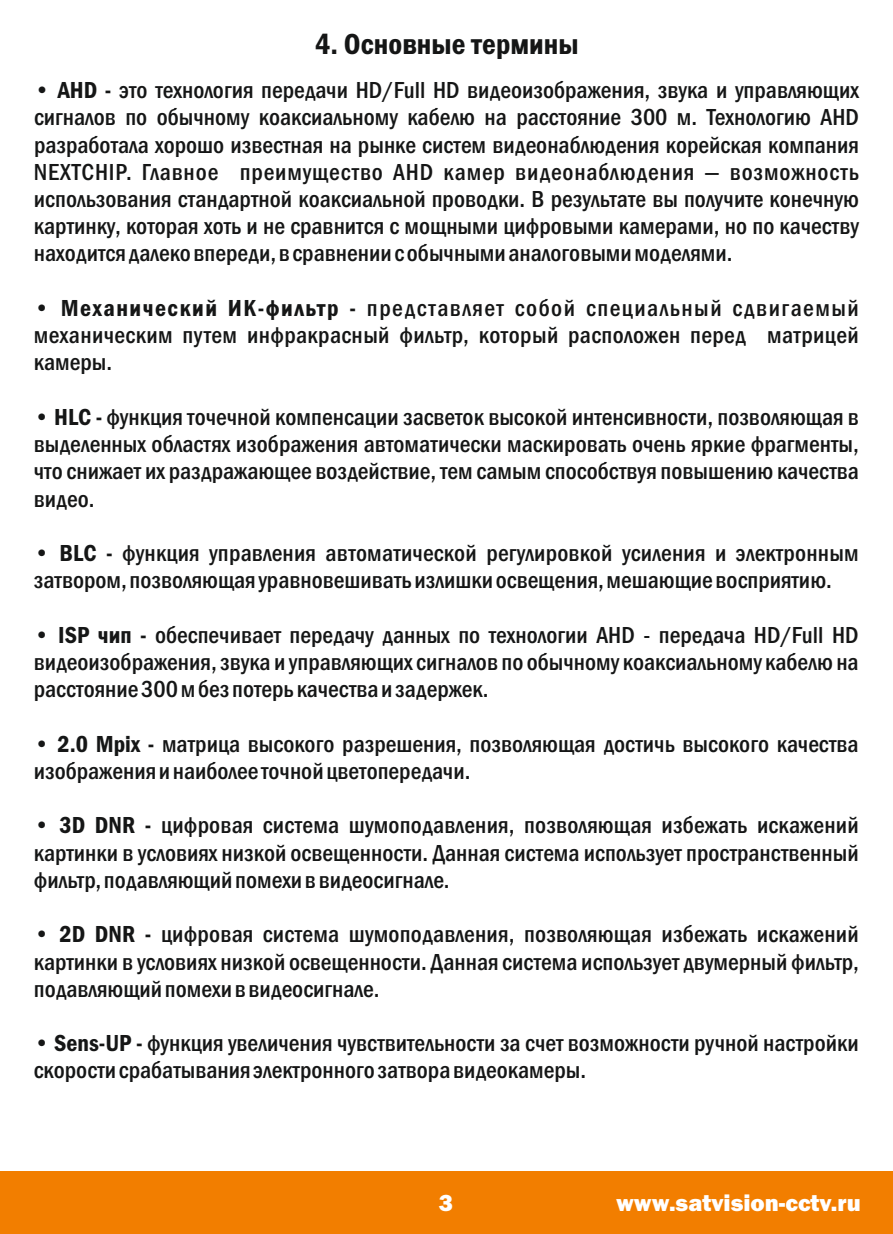
<style>
.page{position:relative;width:893px;height:1234px;background:#fff}
.page>*{position:absolute;margin:0;border:0;box-sizing:border-box;transform-origin:0 0}
.t1{font:600 condensed 30px "Franklin Gothic";color:#151616}
.t2{font:500 condensed 24px/27.3px "Franklin Gothic";color:#151616;text-align:justify}
.t3{font:800 24px "Franklin Gothic";color:#fff}
.s1{font-weight:600}
</style>
<div class="page">
<div style="left:0;top:1170px;width:893px;height:63px;background:#f27e00"></div>
<p class="t1" style="left:315px;top:33px;width:265px">4. Основные термины</p>
<p class="t2" style="left:34px;top:78px;width:827px"><span class="s1">• AHD -</span> это технология передачи HD/Full HD видеоизображения, звука и управляющих сигналов по обычному коаксиальному кабелю на расстояние 300 м. Технологию AHD разработала хорошо известная на рынке систем видеонаблюдения корейская компания NEXTCHIP. Главное преимущество AHD камер видеонаблюдения — возможность использования стандартной коаксиальной проводки. В результате вы получите конечную картинку, которая хоть и не сравнится с мощными цифровыми камерами, но по качеству находится далеко впереди, в сравнении с обычными аналоговыми моделями.</p>
<p class="t2" style="left:34px;top:296px;width:826px"><span class="s1">• Механический ИК-фильтр -</span> представляет собой специальный сдвигаемый механическим путем инфракрасный фильтр, который расположен перед матрицей камеры.</p>
<p class="t2" style="left:34px;top:405px;width:826px"><span class="s1">• HLC -</span> функция точечной компенсации засветок высокой интенсивности, позволяющая в выделенных областях изображения автоматически маскировать очень яркие фрагменты, что снижает их раздражающее воздействие, тем самым способствуя повышению качества видео.</p>
<p class="t2" style="left:34px;top:541px;width:826px"><span class="s1">• BLC -</span> функция управления автоматической регулировкой усиления и электронным затвором, позволяющая уравновешивать излишки освещения, мешающие восприятию.</p>
<p class="t2" style="left:34px;top:622px;width:826px"><span class="s1">• ISP чип -</span> обеспечивает передачу данных по технологии AHD - передача HD/Full HD видеоизображения, звука и управляющих сигналов по обычному коаксиальному кабелю на расстояние 300 м без потерь качества и задержек.</p>
<p class="t2" style="left:34px;top:731px;width:826px"><span class="s1">• 2.0 Mpix -</span> матрица высокого разрешения, позволяющая достичь высокого качества изображения и наиболее точной цветопередачи.</p>
<p class="t2" style="left:34px;top:813px;width:826px"><span class="s1">• 3D DNR -</span> цифровая система шумоподавления, позволяющая избежать искажений картинки в условиях низкой освещенности. Данная система использует пространственный фильтр, подавляющий помехи в видеосигнале.</p>
<p class="t2" style="left:34px;top:922px;width:826px"><span class="s1">• 2D DNR -</span> цифровая система шумоподавления, позволяющая избежать искажений картинки в условиях низкой освещенности. Данная система использует двумерный фильтр, подавляющий помехи в видеосигнале.</p>
<p class="t2" style="left:34px;top:1031px;width:826px"><span class="s1">• Sens-UP -</span> функция увеличения чувствительности за счет возможности ручной настройки скорости срабатывания электронного затвора видеокамеры.</p>
<p class="t3" style="left:439px;top:1193px;width:16px">3</p>
<p class="t3" style="left:616px;top:1193px;width:246px">www.satvision-cctv.ru</p>
</div>
